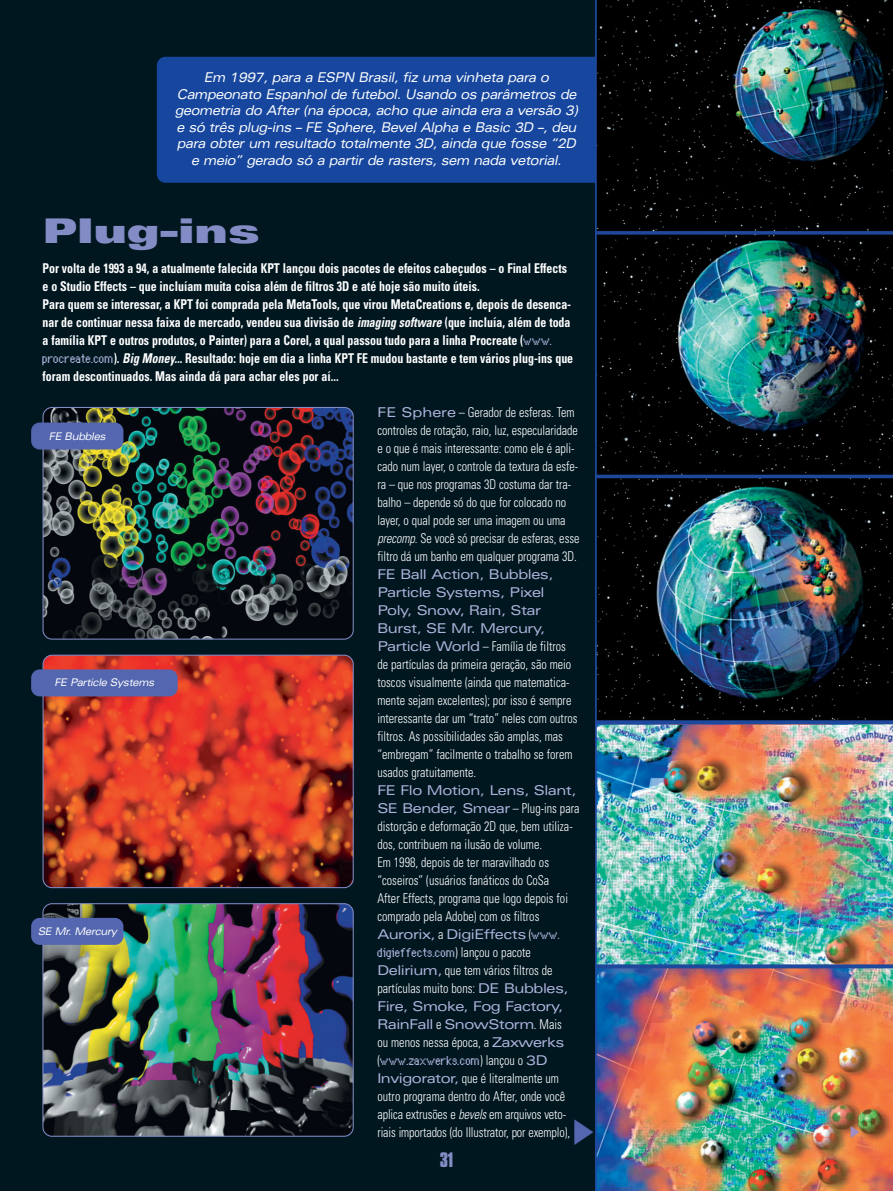
<style>
.page{position:relative;width:893px;height:1191px;background:#fff}
.page>*{position:absolute;margin:0;border:0;box-sizing:border-box;transform-origin:0 0}
.t1{font:45px "Obscena";color:#5366af}
.t2{font:900 expanded 34.05px "Univers";letter-spacing:-.015em;color:#848cc5;scale:1.1 1}
.t3{font:21px "Obscena";color:#9f8dc3}
.t4{font:700 18px "Compacta BT";color:#848cc5}
.t5{font:14.25px "Genoveva";color:#afb3db}
.t6{font:300 condensed 13.5px/18px "Univers";color:#fff;scale:.9 1}
.t7{font:700 condensed 13.5px/18px "Univers";color:#fff;scale:.88 1}
.t8{font:italic expanded 13.5px/16.5px "Univers";letter-spacing:-.03em;color:#fff;text-align:center;scale:.88 1}
.t9{font:expanded 13.5px/18px "Univers";letter-spacing:-.035em;color:#afb3db}
.t10{font:italic expanded 10.5px "Univers";letter-spacing:-.035em;color:#fff;scale:.88 1}
.s1{font-style:italic}
.s2{font-family:"Genoveva";font-weight:400;font-stretch:normal;font-size:14.25px;color:#afb3db}
.s3{font-weight:400;font-stretch:expanded;color:#afb3db}
.s4{font-family:"Univers";font-weight:300;font-stretch:condensed;font-size:13.5px;color:#fff}
.s5{font-weight:300;font-stretch:condensed;color:#fff}
.s6{font-family:"Univers";font-stretch:expanded;font-size:13.5px}
</style>
<div class="page">
<div style="left:0;top:0;width:892px;height:1191px;background:#001720"></div>
<div style="left:157px;top:57px;width:487px;height:126px;background:#16469e;border-radius:9px"></div>
<img style="left:595px;top:0;width:297px;height:1191px">
<svg style="left:43px;top:655px;width:311px;height:233px"></svg>
<img style="left:43px;top:407px;width:311px;height:233px">
<div style="left:31px;top:423px;width:92px;height:27px;background:#5366af;border-radius:9px"></div>
<img style="left:42px;top:903px;width:312px;height:234px">
<div style="left:31px;top:918px;width:92px;height:27px;background:#5366af;border-radius:9px"></div>
<div style="left:31px;top:669px;width:147px;height:27px;background:#5366af;border-radius:9px"></div>
<p class="t8" style="left:175px;top:71px;width:460px">Em 1997, para a ESPN Brasil, fiz uma vinheta para o Campeonato Espanhol de futebol. Usando os parâmetros de geometria do After (na época, acho que ainda era a versão 3) e só três plug-ins – FE Sphere, Bevel Alpha e Basic 3D –, deu para obter um resultado totalmente 3D, ainda que fosse “2D e meio” gerado só a partir de rasters, sem nada vetorial.</p>
<h2 class="t2" style="left:43px;top:219px;width:199px">Plug-ins</h2>
<p class="t7" style="left:43px;top:260px;width:604px">Por volta de 1993 a 94, a atualmente falecida KPT lançou dois pacotes de efeitos cabeçudos – o Final Effects e o Studio Effects – que incluíam muita coisa além de filtros 3D e até hoje são muito úteis.<br>Para quem se interessar, a KPT foi comprada pela MetaTools, que virou MetaCreations e, depois de desenca&shy;nar de continuar nessa faixa de mercado, vendeu sua divisão de <span class="s1">imaging software</span> (que incluía, além de toda a família KPT e outros produtos, o Painter) para a Corel, a qual passou tudo para a linha Procreate (<span class="s2">www. procreate.com</span>). <span class="s1">Big Money..</span>. Resultado: hoje em dia a linha KPT FE mudou bastante e tem vários plug-ins que foram descontinuados. Mas ainda dá para achar eles por aí...</p>
<p class="t10" style="left:49px;top:432px;width:66px">FE Bubbles</p>
<p class="t10" style="left:54px;top:679px;width:115px">FE Particle Systems</p>
<p class="t10" style="left:38px;top:927px;width:91px">SE Mr. Mercury</p>
<p class="t6" style="left:377px;top:404px;width:226px"><span class="s3">FE Sphere</span> – Gerador de esferas. Tem controles de rotação, raio, luz, especularidade e o que é mais interessante: como ele é apli&shy;cado num layer, o controle da textura da esfe&shy;ra – que nos programas 3D costuma dar tra&shy;balho – depende só do que for colocado no layer, o qual pode ser uma imagem ou uma <span class="s1">precomp</span>. Se você só precisar de esferas, esse filtro dá um banho em qualquer programa 3D.</p>
<p class="t6" style="left:377px;top:566px;width:224px"><span class="s3">FE Ball Action, Bubbles, Particle Systems, Pixel Poly, Snow, Rain, Star Burst, SE Mr. Mercury, Particle World</span> – Família de filtros de partículas da primeira geração, são meio toscos visualmente (ainda que matematica&shy;mente sejam excelentes); por isso é sempre interessante dar um “trato” neles com outros filtros. As possibilidades são amplas, mas “embregam” facilmente o trabalho se forem usados gratuitamente.</p>
<p class="t6" style="left:377px;top:782px;width:226px"><span class="s3">FE Flo Motion, Lens, Slant, SE Bender, Smear</span> – Plug-ins para distorção e deformação 2D que, bem utiliza&shy;dos, contribuem na ilusão de volume.<br>Em 1998, depois de ter maravilhado os “coseiros” (usuários fanáticos do CoSa<br>After Effects, programa que logo depois foi comprado pela Adobe) com os filtros <span class="s3">Aurorix,</span> a <span class="s3">DigiEffects</span> (<span class="s2">www.</span></p>
<p class="t5" style="left:377px;top:944px;width:155px">digieffects.com<span class="s4">) lançou o pacote</span></p>
<p class="t9" style="left:377px;top:962px;width:193px">Delirium, <span class="s5">que tem vários filtros de partículas muito bons:</span> DE Bubbles,<br>Fire, Smoke, Fog Factory,<br>RainFall <span class="s5">e</span> SnowStorm<span class="s5">. Mais ou menos nessa época, a</span> Zaxwerks</p>
<p class="t5" style="left:377px;top:1052px;width:172px"><span class="s4">(</span>www.zaxwerks.com<span class="s4">) lançou o</span> <span class="s6">3D</span></p>
<p class="t6" style="left:377px;top:1070px;width:215px"><span class="s3">Invigorator,</span> que é literalmente um outro programa dentro do After, onde você aplica extrusões e <span class="s1">bevels</span> em arquivos veto&shy;riais importados (do Illustrator, por exemplo),</p>
<h1 class="t1" style="left:574px;top:1114px;width:18px">¡</h1>
<h3 class="t4" style="left:439px;top:1151px;width:15px">31</h3>
<h3 class="t3" style="left:850px;top:1124px;width:9px">¡</h3>
</div>
